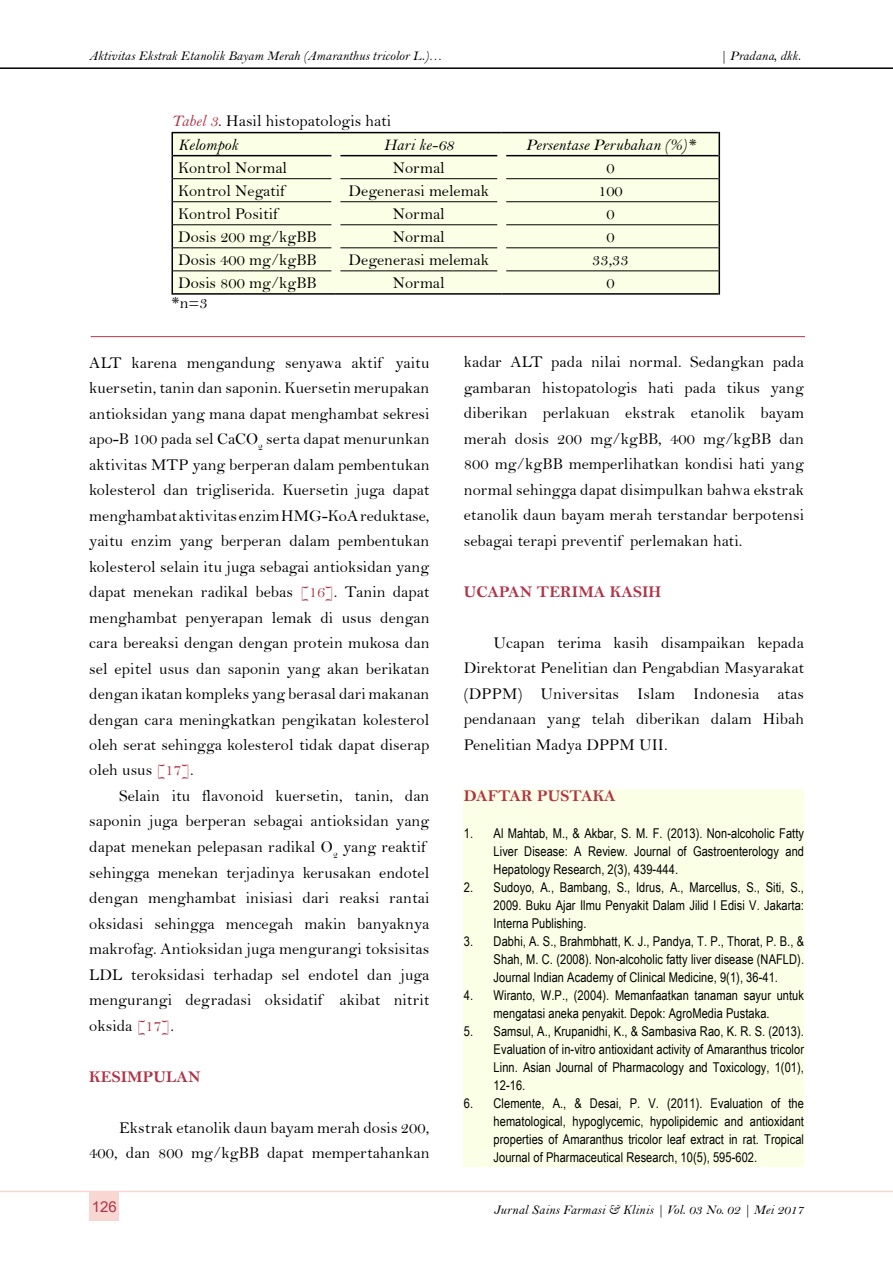
<style>
.page{position:relative;width:893px;height:1263px;background:#fff}
.page>*{position:absolute;margin:0;border:0;box-sizing:border-box;transform-origin:0 0}
.t1{font:16.5px/25.5px "Bell";letter-spacing:.005em;color:#000;text-align:justify}
.t2{font:16.5px "Bell MT Bold";letter-spacing:.005em;color:#b23347}
.t3{font:16.5px "Bell MT Italic";color:#000}
.t4{font:15px "Arial";color:#b23347}
.t5{font:13.5px/18px "Arial Narrow Special G1";letter-spacing:.005em;color:#000;text-align:justify}
.t6{font:13.5px "Bell MT Italic";color:#000}
.s1{font-family:"Bell MT Italic";color:#b23347}
.s2{color:#b23347}
</style>
<div class="page">
<hr style="left:0;top:67px;width:893px;height:2px;background:#000">
<hr style="left:0;top:1191px;width:893px;height:1px;background:#f8d6d2">
<div style="left:89px;top:1191px;width:30px;height:30px;background:#f8d6d2"></div>
<hr style="left:91px;top:336px;width:714px;height:1px;background:#b23347">
<div style="left:173px;top:133px;width:545px;height:160px;background:#fbffe5"></div>
<div style="left:331px;top:133px;width:9px;height:23px;background:#fbffe5"></div>
<div style="left:497px;top:133px;width:9px;height:23px;background:#fbffe5"></div>
<div style="left:331px;top:156px;width:9px;height:23px;background:#fbffe5"></div>
<div style="left:497px;top:156px;width:9px;height:23px;background:#fbffe5"></div>
<div style="left:331px;top:179px;width:9px;height:23px;background:#fbffe5"></div>
<div style="left:497px;top:179px;width:9px;height:23px;background:#fbffe5"></div>
<div style="left:331px;top:202px;width:9px;height:23px;background:#fbffe5"></div>
<div style="left:497px;top:202px;width:9px;height:23px;background:#fbffe5"></div>
<div style="left:331px;top:225px;width:9px;height:23px;background:#fbffe5"></div>
<div style="left:497px;top:225px;width:9px;height:23px;background:#fbffe5"></div>
<div style="left:331px;top:248px;width:9px;height:23px;background:#fbffe5"></div>
<div style="left:497px;top:248px;width:9px;height:23px;background:#fbffe5"></div>
<div style="left:331px;top:271px;width:9px;height:22px;background:#fbffe5"></div>
<div style="left:497px;top:271px;width:9px;height:22px;background:#fbffe5"></div>
<hr style="left:173px;top:155px;width:158px;height:1px;background:#000">
<hr style="left:340px;top:155px;width:157px;height:1px;background:#000">
<hr style="left:506px;top:155px;width:213px;height:1px;background:#000">
<hr style="left:173px;top:178px;width:158px;height:1px;background:#000">
<hr style="left:340px;top:178px;width:157px;height:1px;background:#000">
<hr style="left:506px;top:178px;width:213px;height:1px;background:#000">
<hr style="left:173px;top:201px;width:158px;height:1px;background:#000">
<hr style="left:340px;top:201px;width:157px;height:1px;background:#000">
<hr style="left:506px;top:201px;width:213px;height:1px;background:#000">
<hr style="left:173px;top:225px;width:158px;height:1px;background:#000">
<hr style="left:340px;top:225px;width:157px;height:1px;background:#000">
<hr style="left:506px;top:225px;width:213px;height:1px;background:#000">
<hr style="left:173px;top:248px;width:158px;height:1px;background:#000">
<hr style="left:340px;top:248px;width:157px;height:1px;background:#000">
<hr style="left:506px;top:248px;width:213px;height:1px;background:#000">
<hr style="left:173px;top:271px;width:158px;height:1px;background:#000">
<hr style="left:340px;top:271px;width:157px;height:1px;background:#000">
<hr style="left:506px;top:271px;width:213px;height:1px;background:#000">
<hr style="left:173px;top:132px;width:163px;height:1px;background:#000">
<hr style="left:171px;top:132px;width:2px;height:24px;background:#000">
<hr style="left:336px;top:132px;width:166px;height:1px;background:#000">
<hr style="left:502px;top:132px;width:217px;height:1px;background:#000">
<hr style="left:718px;top:132px;width:2px;height:24px;background:#000">
<hr style="left:171px;top:156px;width:2px;height:23px;background:#000">
<hr style="left:718px;top:156px;width:2px;height:23px;background:#000">
<hr style="left:171px;top:179px;width:2px;height:23px;background:#000">
<hr style="left:718px;top:179px;width:2px;height:23px;background:#000">
<hr style="left:171px;top:202px;width:2px;height:23px;background:#000">
<hr style="left:718px;top:202px;width:2px;height:23px;background:#000">
<hr style="left:171px;top:225px;width:2px;height:23px;background:#000">
<hr style="left:718px;top:225px;width:2px;height:23px;background:#000">
<hr style="left:171px;top:248px;width:2px;height:23px;background:#000">
<hr style="left:718px;top:248px;width:2px;height:23px;background:#000">
<hr style="left:171px;top:271px;width:2px;height:24px;background:#000">
<hr style="left:718px;top:271px;width:2px;height:24px;background:#000">
<hr style="left:173px;top:293px;width:163px;height:2px;background:#000">
<hr style="left:336px;top:293px;width:166px;height:2px;background:#000">
<hr style="left:502px;top:293px;width:217px;height:2px;background:#000">
<div style="left:464px;top:789px;width:340px;height:378px;background:#fbffe5"></div>
<p class="t6" style="left:89px;top:48px;width:355px">Aktivitas Ekstrak Etanolik Bayam Merah (Amaranthus tricolor L.)…</p>
<p class="t6" style="left:720px;top:48px;width:83px">| Pradana, dkk.</p>
<p class="t1" style="left:171px;top:108px;width:221px"><span class="s1">Tabel 3</span>. Hasil histopatologis hati</p>
<p class="t3" style="left:178px;top:135px;width:61px">Kelompok</p>
<p class="t3" style="left:384px;top:135px;width:72px">Hari ke-68</p>
<p class="t3" style="left:526px;top:135px;width:171px">Persentase Perubahan (%)*</p>
<p class="t1" style="left:178px;top:155px;width:110px">Kontrol Normal</p>
<p class="t1" style="left:393px;top:155px;width:54px">Normal</p>
<p class="t1" style="left:606px;top:155px;width:10px">0</p>
<p class="t1" style="left:178px;top:178px;width:108px">Kontrol Negatif</p>
<p class="t1" style="left:349px;top:178px;width:142px">Degenerasi melemak</p>
<p class="t1" style="left:598px;top:178px;width:26px">100</p>
<p class="t1" style="left:178px;top:201px;width:101px">Kontrol Positif</p>
<p class="t1" style="left:393px;top:201px;width:54px">Normal</p>
<p class="t1" style="left:606px;top:201px;width:10px">0</p>
<p class="t1" style="left:178px;top:224px;width:140px">Dosis 200 mg/kgBB</p>
<p class="t1" style="left:393px;top:224px;width:54px">Normal</p>
<p class="t1" style="left:606px;top:224px;width:10px">0</p>
<p class="t1" style="left:178px;top:247px;width:140px">Dosis 400 mg/kgBB</p>
<p class="t1" style="left:349px;top:247px;width:142px">Degenerasi melemak</p>
<p class="t1" style="left:592px;top:247px;width:38px">33,33</p>
<p class="t1" style="left:178px;top:270px;width:140px">Dosis 800 mg/kgBB</p>
<p class="t1" style="left:393px;top:270px;width:54px">Normal</p>
<p class="t1" style="left:606px;top:270px;width:10px">0</p>
<p class="t1" style="left:171px;top:290px;width:38px">*n=3</p>
<p class="t1" style="left:89px;top:349px;width:342px">ALT karena mengandung senyawa aktif yaitu kuersetin, tanin dan saponin. Kuersetin merupakan antioksidan yang mana dapat menghambat sekresi apo-B 100 pada sel CaCO<sub>2</sub> serta dapat menurunkan aktivitas MTP yang berperan dalam pembentukan kolesterol dan trigliserida. Kuersetin juga dapat menghambat aktivitas enzim HMG-KoA reduktase, yaitu enzim yang berperan dalam pembentukan kolesterol selain itu juga sebagai antioksidan yang dapat menekan radikal bebas <span class="s2">[16]</span>. Tanin dapat menghambat penyerapan lemak di usus dengan cara bereaksi dengan dengan protein mukosa dan sel epitel usus dan saponin yang akan berikatan dengan ikatan kompleks yang berasal dari makanan dengan cara meningkatkan pengikatan kolesterol oleh serat sehingga kolesterol tidak dapat diserap oleh usus <span class="s2">[17]</span>.</p>
<p class="t1" style="left:89px;top:783px;width:342px;text-align:left;text-indent:30px">Selain itu flavonoid kuersetin, tanin, dan saponin juga berperan sebagai antioksidan yang dapat menekan pelepasan radikal O<sub>2</sub> yang reaktif sehingga menekan terjadinya kerusakan endotel dengan menghambat inisiasi dari reaksi rantai oksidasi sehingga mencegah makin banyaknya makrofag. Antioksidan juga mengurangi toksisitas LDL teroksidasi terhadap sel endotel dan juga mengurangi degradasi oksidatif akibat nitrit oksida <span class="s2">[17]</span>.</p>
<p class="t2" style="left:89px;top:1066px;width:113px">KESIMPULAN</p>
<p class="t1" style="left:89px;top:1114px;width:342px;text-align:right">Ekstrak etanolik daun bayam merah dosis 200,<br>400, dan 800 mg/kgBB dapat mempertahankan</p>
<p class="t1" style="left:464px;top:349px;width:342px">kadar ALT pada nilai normal. Sedangkan pada gambaran histopatologis hati pada tikus yang diberikan perlakuan ekstrak etanolik bayam merah dosis 200 mg/kgBB, 400 mg/kgBB dan 800 mg/kgBB memperlihatkan kondisi hati yang normal sehingga dapat disimpulkan bahwa ekstrak etanolik daun bayam merah terstandar berpotensi sebagai terapi preventif perlemakan hati.</p>
<p class="t2" style="left:464px;top:582px;width:199px">UCAPAN TERIMA KASIH</p>
<p class="t1" style="left:464px;top:630px;width:342px;text-indent:30px">Ucapan terima kasih disampaikan kepada Direktorat Penelitian dan Pengabdian Masyarakat (DPPM) Universitas Islam Indonesia atas pendanaan yang telah diberikan dalam Hibah Penelitian Madya DPPM UII.</p>
<p class="t2" style="left:464px;top:785px;width:153px">DAFTAR PUSTAKA</p>
<p class="t5" style="left:494px;top:824px;width:312px;text-indent:-30px">1. Al Mahtab, M., &amp; Akbar, S. M. F. (2013). Non-alcoholic Fatty Liver Disease: A Review. Journal of Gastroenterology and Hepatology Research, 2(3), 439-444.</p>
<p class="t5" style="left:494px;top:878px;width:312px;text-indent:-30px">2. Sudoyo, A., Bambang, S., Idrus, A., Marcellus, S., Siti, S., 2009. Buku Ajar Ilmu Penyakit Dalam Jilid I Edisi V. Jakarta:<br>Interna Publishing.</p>
<p class="t5" style="left:494px;top:932px;width:312px;text-indent:-30px">3. Dabhi, A. S., Brahmbhatt, K. J., Pandya, T. P., Thorat, P. B., &amp; Shah, M. C. (2008). Non-alcoholic fatty liver disease (NAFLD).<br>Journal Indian Academy of Clinical Medicine, 9(1), 36-41.</p>
<p class="t5" style="left:464px;top:986px;width:342px;text-align:center">4. Wiranto, W.P., (2004). Memanfaatkan tanaman sayur untuk mengatasi aneka penyakit. Depok: AgroMedia Pustaka.</p>
<p class="t5" style="left:494px;top:1022px;width:312px;text-indent:-30px">5. Samsul, A., Krupanidhi, K., &amp; Sambasiva Rao, K. R. S. (2013).<br>Evaluation of in-vitro antioxidant activity of Amaranthus tricolor Linn. Asian Journal of Pharmacology and Toxicology, 1(01), 12-16.</p>
<p class="t5" style="left:494px;top:1094px;width:312px;text-indent:-30px">6. Clemente, A., &amp; Desai, P. V. (2011). Evaluation of the hematological, hypoglycemic, hypolipidemic and antioxidant properties of Amaranthus tricolor leaf extract in rat. Tropical Journal of Pharmaceutical Research, 10(5), 595-602.</p>
<p class="t4" style="left:92px;top:1196px;width:27px">126</p>
<p class="t6" style="left:494px;top:1202px;width:311px">Jurnal Sains Farmasi &amp; Klinis | Vol. 03 No. 02 | Mei 2017</p>
</div>
